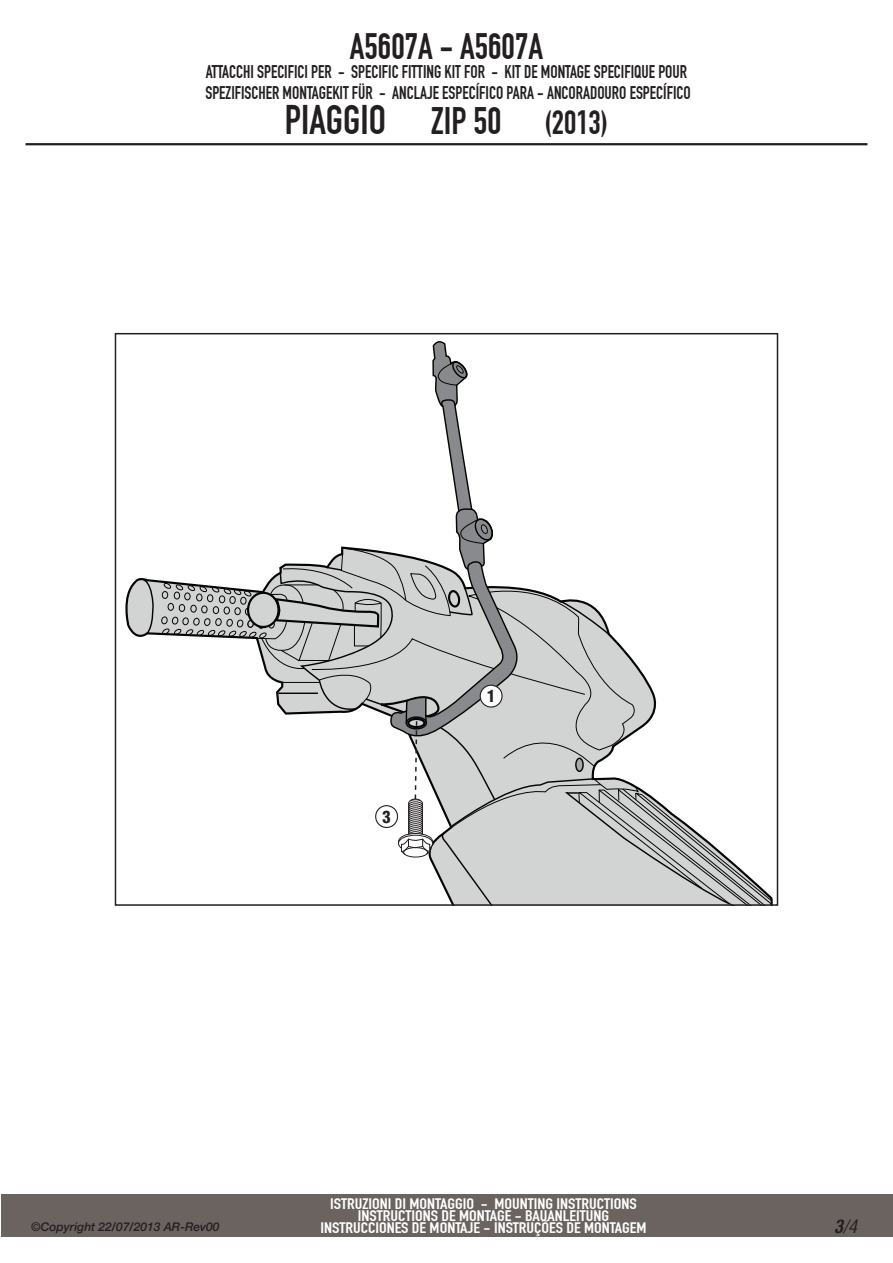
<style>
.page{position:relative;width:893px;height:1263px;background:#fff}
.page>*{position:absolute;margin:0;border:0;box-sizing:border-box;transform-origin:0 0}
.t1{font:40.5px "DIN Engschrift Alternate";color:#231f20}
.t2{font:36px "DIN Engschrift Alternate";color:#231f20}
.t3{font:33px "DIN Engschrift Alternate";color:#231f20}
.t4{font:18px/21.6px "DIN Engschrift Alternate";color:#231f20;scale:.95 1}
.t5{font:italic condensed 18px "Helvetica";color:#231f20}
.t6{font:900 condensed 16.5px "Helvetica";color:#231f20}
.t7{font:15px/12px "DIN Engschrift Alternate";color:#fff;text-align:center;scale:1.2 1}
.t8{font:italic 500 12px "Helvetica Neue";color:#231f20}
.s1{font-size:37.5px}
.s2{font-weight:700}
</style>
<div class="page">
<div style="left:1px;top:1194px;width:891px;height:43px;background:#6b6360"></div>
<hr style="left:26px;top:143px;width:841px;height:2px;background:#231f20">
<svg style="left:125px;top:578px;width:36px;height:59px"></svg>
<svg style="left:138px;top:578px;width:16px;height:58px"></svg>
<svg style="left:432px;top:341px;width:41px;height:167px"></svg>
<svg style="left:437px;top:359px;width:32px;height:29px"></svg>
<svg style="left:439px;top:399px;width:17px;height:9px"></svg>
<svg style="left:161px;top:508px;width:612px;height:397px"></svg>
<div style="left:376px;top:806px;width:21px;height:21px;background:#fff;border-radius:50%"></div>
<div style="left:375px;top:805px;width:23px;height:23px;border:1px solid #231f20;border-radius:50%"></div>
<div style="left:480px;top:685px;width:22px;height:22px;background:#fff;border-radius:50%"></div>
<div style="left:480px;top:685px;width:23px;height:23px;border:1px solid #231f20;border-radius:50%"></div>
<h2 class="t2" style="left:350px;top:25px;width:195px">A5607A - A5607A</h2>
<p class="t4" style="left:205px;top:61px;width:512px">ATTACCHI SPECIFICI PER - SPECIFIC FITTING KIT FOR - KIT DE MONTAGE SPECIFIQUE POUR<br>SPEZIFISCHER MONTAGEKIT FÜR - ANCLAJE ESPECÍFICO PARA - ANCORADOURO ESPECÍFICO</p>
<h1 class="t1" style="left:285px;top:96px;width:218px">PIAGGIO <span class="s1">ZIP 50</span></h1>
<h3 class="t3" style="left:544px;top:103px;width:65px">(2013)</h3>
<p class="t6" style="left:383px;top:806px;width:10px">3</p>
<p class="t6" style="left:487px;top:686px;width:10px">1</p>
<p class="t8" style="left:31px;top:1220px;width:190px">©Copyright 22/07/2013 AR-Rev00</p>
<p class="t7" style="left:320px;top:1197px;width:273px">ISTRUZIONI DI MONTAGGIO - MOUNTING INSTRUCTIONS<br>INSTRUCTIONS DE MONTAGE - BAUANLEITUNG<br>INSTRUCCIONES DE MONTAJE - INSTRUÇÕES DE MONTAGEM</p>
<p class="t5" style="left:834px;top:1215px;width:25px"><span class="s2">3</span>/4</p>
</div>
